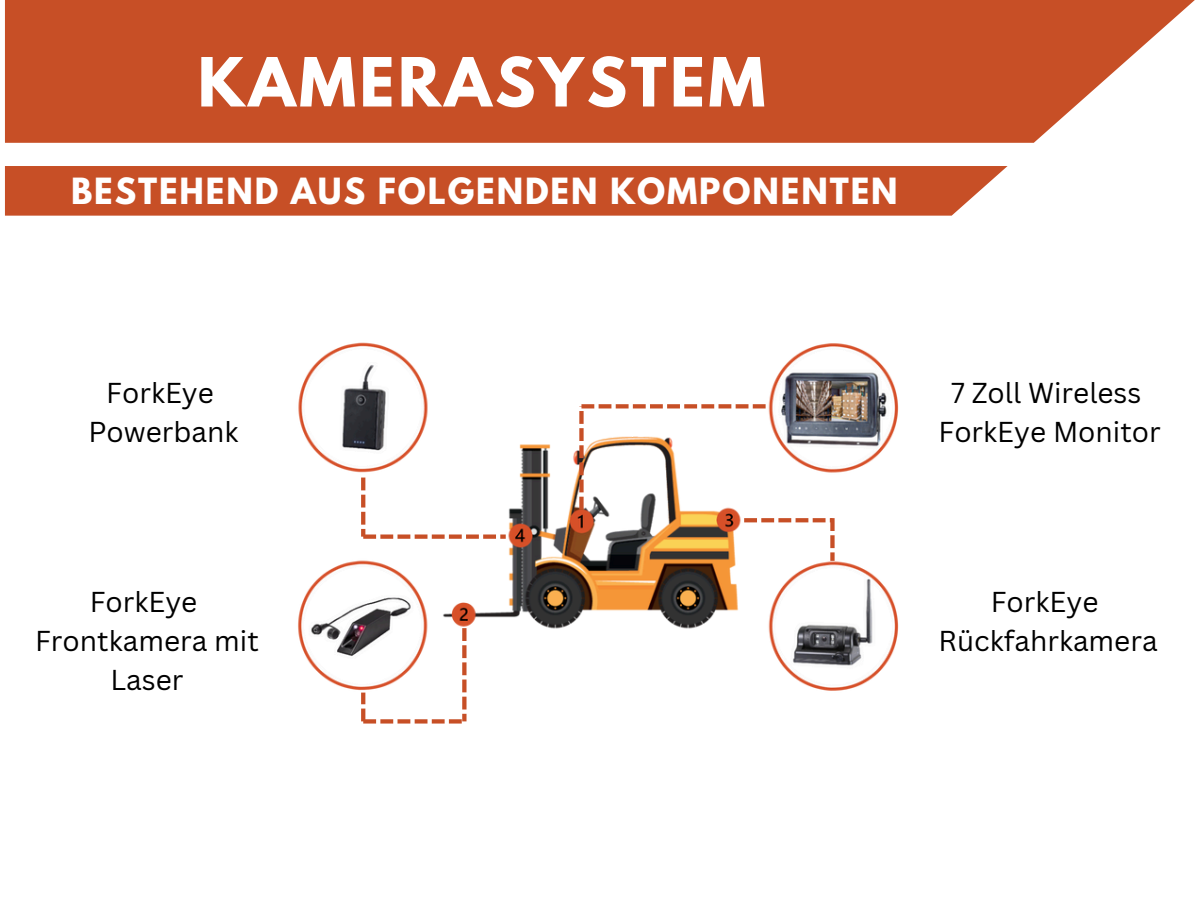
<style>
.page{position:relative;width:1200px;height:900px;background:#fff}
.page>*{position:absolute;margin:0;border:0;box-sizing:border-box;transform-origin:0 0}
.t1{font:700 60px "League Spartan";letter-spacing:.06em;color:#fff}
.t2{font:700 32px "League Spartan";letter-spacing:.06em;color:#fff}
.t3{font:28px/39px "Canva Sans";color:#000;text-align:center}
</style>
<div class="page">
<img style="left:298px;top:342px;width:601px;height:380px">
<svg style="left:361px;top:478px;width:4px;height:12px"></svg>
<svg style="left:361px;top:495px;width:4px;height:13px"></svg>
<svg style="left:361px;top:512px;width:4px;height:13px"></svg>
<svg style="left:361px;top:529px;width:4px;height:8px"></svg>
<div style="left:363px;top:534px;width:13px;height:5px;background:#c74f26"></div>
<div style="left:380px;top:534px;width:13px;height:5px;background:#c74f26"></div>
<div style="left:398px;top:534px;width:12px;height:5px;background:#c74f26"></div>
<div style="left:415px;top:534px;width:12px;height:5px;background:#c74f26"></div>
<div style="left:432px;top:534px;width:13px;height:5px;background:#c74f26"></div>
<div style="left:449px;top:534px;width:13px;height:5px;background:#c74f26"></div>
<div style="left:466px;top:534px;width:13px;height:5px;background:#c74f26"></div>
<div style="left:483px;top:534px;width:13px;height:5px;background:#c74f26"></div>
<svg style="left:500px;top:534px;width:6px;height:5px"></svg>
<div style="left:363px;top:719px;width:13px;height:5px;background:#c74f26"></div>
<div style="left:380px;top:719px;width:13px;height:5px;background:#c74f26"></div>
<div style="left:398px;top:719px;width:12px;height:5px;background:#c74f26"></div>
<div style="left:415px;top:719px;width:12px;height:5px;background:#c74f26"></div>
<div style="left:432px;top:719px;width:13px;height:5px;background:#c74f26"></div>
<div style="left:449px;top:719px;width:13px;height:5px;background:#c74f26"></div>
<svg style="left:361px;top:709px;width:4px;height:12px"></svg>
<svg style="left:361px;top:693px;width:4px;height:11px"></svg>
<div style="left:462px;top:628px;width:5px;height:13px;background:#c74f26"></div>
<div style="left:462px;top:645px;width:5px;height:13px;background:#c74f26"></div>
<div style="left:462px;top:662px;width:5px;height:13px;background:#c74f26"></div>
<div style="left:462px;top:680px;width:5px;height:12px;background:#c74f26"></div>
<div style="left:462px;top:697px;width:5px;height:13px;background:#c74f26"></div>
<svg style="left:462px;top:714px;width:5px;height:7px"></svg>
<svg style="left:581px;top:404px;width:13px;height:4px"></svg>
<svg style="left:599px;top:404px;width:12px;height:4px"></svg>
<svg style="left:616px;top:404px;width:13px;height:4px"></svg>
<svg style="left:633px;top:404px;width:13px;height:4px"></svg>
<svg style="left:650px;top:404px;width:13px;height:4px"></svg>
<svg style="left:667px;top:404px;width:13px;height:4px"></svg>
<svg style="left:684px;top:404px;width:13px;height:4px"></svg>
<svg style="left:701px;top:404px;width:13px;height:4px"></svg>
<svg style="left:719px;top:404px;width:12px;height:4px"></svg>
<svg style="left:736px;top:404px;width:12px;height:4px"></svg>
<svg style="left:753px;top:404px;width:13px;height:4px"></svg>
<div style="left:579px;top:497px;width:5px;height:13px;background:#c74f26"></div>
<div style="left:579px;top:480px;width:5px;height:12px;background:#c74f26"></div>
<div style="left:579px;top:462px;width:5px;height:13px;background:#c74f26"></div>
<div style="left:579px;top:445px;width:5px;height:13px;background:#c74f26"></div>
<div style="left:579px;top:428px;width:5px;height:13px;background:#c74f26"></div>
<div style="left:579px;top:411px;width:5px;height:13px;background:#c74f26"></div>
<div style="left:830px;top:518px;width:5px;height:13px;background:#c74f26"></div>
<div style="left:830px;top:535px;width:5px;height:13px;background:#c74f26"></div>
<div style="left:830px;top:552px;width:5px;height:9px;background:#c74f26"></div>
<svg style="left:744px;top:518px;width:13px;height:4px"></svg>
<svg style="left:761px;top:518px;width:13px;height:4px"></svg>
<svg style="left:778px;top:518px;width:13px;height:4px"></svg>
<svg style="left:796px;top:518px;width:12px;height:4px"></svg>
<svg style="left:813px;top:518px;width:13px;height:4px"></svg>
<svg style="left:5px;top:0;width:1190px;height:216px;fill:#c74f26"></svg>
<p class="t1" style="left:198px;top:53px;width:569px">KAMERASYSTEM</p>
<h1 class="t2" style="left:71px;top:175px;width:828px">BESTEHEND AUS FOLGENDEN KOMPONENTEN</h1>
<p class="t3" style="left:106px;top:373px;width:109px">ForkEye</p>
<p class="t3" style="left:88px;top:412px;width:152px">Powerbank</p>
<p class="t3" style="left:90px;top:582px;width:109px">ForkEye</p>
<p class="t3" style="left:35px;top:621px;width:225px">Frontkamera mit<br>Laser</p>
<p class="t3" style="left:951px;top:373px;width:192px">7 Zoll Wireless</p>
<p class="t3" style="left:939px;top:412px;width:224px">ForkEye Monitor</p>
<h2 class="t3" style="left:991px;top:582px;width:109px">ForkEye</h2>
<p class="t3" style="left:939px;top:621px;width:221px">Rückfahrkamera</p>
</div>
